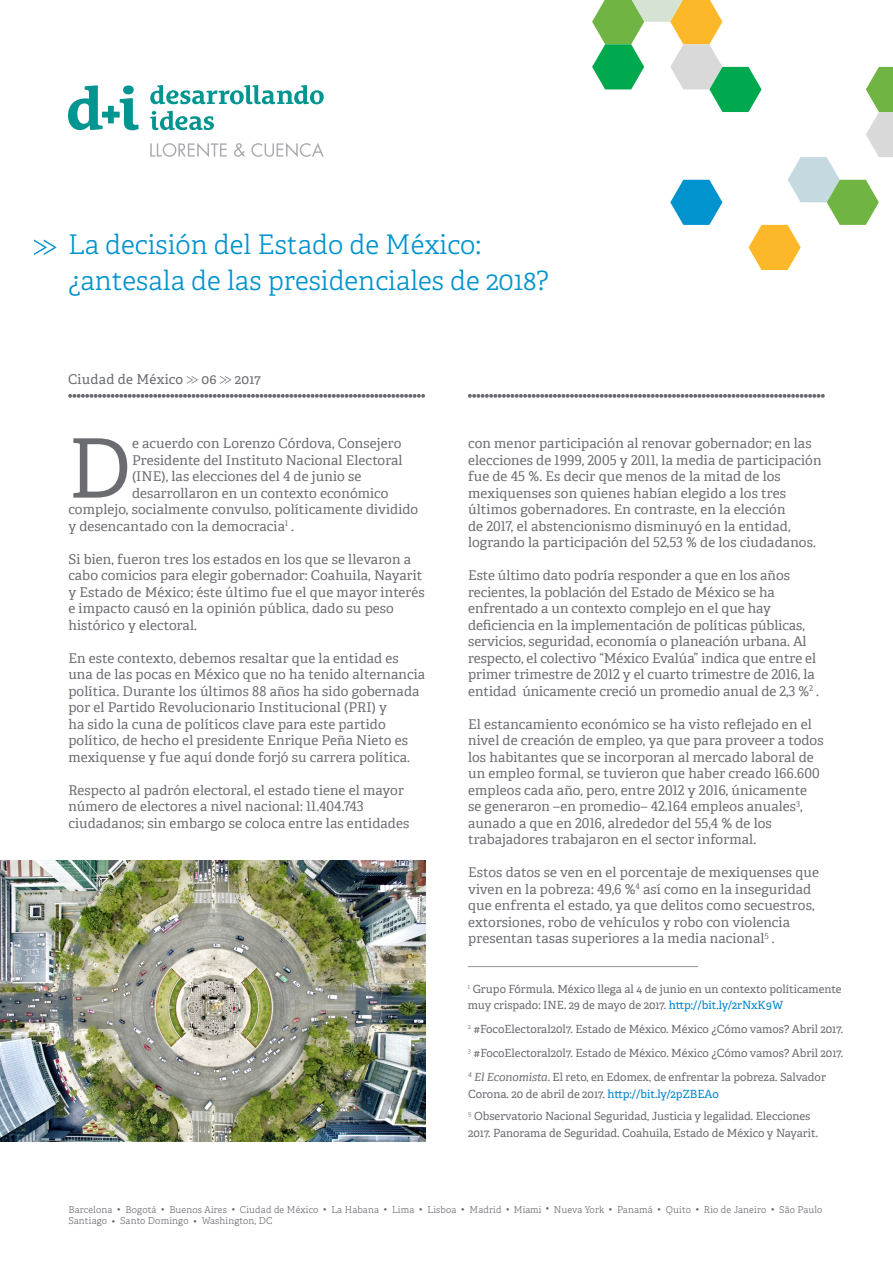
<style>
.page{position:relative;width:893px;height:1263px;background:#fff}
.page>*{position:absolute;margin:0;border:0;box-sizing:border-box;transform-origin:0 0}
.texto_corrido{font:81.9px "Adelle";color:#6a6c71}
.Título_del_artículo{font:300 27px/36px "Adelle";color:#0093ce}
.texto_corrido-2{font:13.5px/16.5px "Adelle";letter-spacing:.01em;color:#6a6c71}
.Ciudad_y_fecha{font:13.5px "Adelle";letter-spacing:.02em;color:#6a6c71}
.texto_corrido-3{font:11.25px/16.5px "Adelle";color:#6a6c71}
.t1{font:300 9.45px/11.4px "Adelle";letter-spacing:.02em;color:#6a6c71}
.s1{color:#0083ca}
.s2{font-style:italic}
</style>
<div class="page">
<img style="left:0;top:861px;width:425px;height:281px">
<svg style="left:34px;top:239px;width:22px;height:16px"></svg>
<svg style="left:187px;top:376px;width:11px;height:8px"></svg>
<svg style="left:220px;top:376px;width:11px;height:8px"></svg>
<svg style="left:68px;top:394px;width:357px;height:4px"></svg>
<svg style="left:468px;top:394px;width:357px;height:4px"></svg>
<svg style="left:592px;top:0;width:301px;height:270px"></svg>
<svg style="left:68px;top:85px;width:71px;height:45px"></svg>
<svg style="left:150px;top:85px;width:174px;height:19px"></svg>
<svg style="left:150px;top:111px;width:64px;height:19px"></svg>
<svg style="left:150px;top:143px;width:174px;height:14px"></svg>
<hr style="left:468px;top:966px;width:230px;height:1px;background:#939598">
<p class="Título_del_artículo" style="left:68px;top:226px;width:482px">La decisión del Estado de México: ¿antesala de las presidenciales de 2018?</p>
<p class="Ciudad_y_fecha" style="left:68px;top:369px;width:117px">Ciudad de México</p>
<p class="Ciudad_y_fecha" style="left:201px;top:369px;width:17px">06</p>
<p class="Ciudad_y_fecha" style="left:235px;top:369px;width:28px">2017</p>
<p class="texto_corrido" style="left:68px;top:409px;width:64px">D</p>
<p class="texto_corrido-2" style="left:132px;top:434px;width:271px">e acuerdo con Lorenzo Córdova, Consejero</p>
<p class="texto_corrido-2" style="left:132px;top:451px;width:272px">Presidente del Instituto Nacional Electoral</p>
<p class="texto_corrido-2" style="left:132px;top:467px;width:231px">(INE), las elecciones del 4 de junio se</p>
<p class="texto_corrido-2" style="left:132px;top:484px;width:258px">desarrollaron en un contexto económico</p>
<p class="texto_corrido-2" style="left:68px;top:500px;width:351px">complejo, socialmente convulso, políticamente dividido</p>
<p class="texto_corrido-2" style="left:68px;top:517px;width:227px">y desencantado con la democracia<sup>1</sup> .</p>
<p class="texto_corrido-2" style="left:68px;top:550px;width:358px">Si bien, fueron tres los estados en los que se llevaron a cabo comicios para elegir gobernador: Coahuila, Nayarit y Estado de México; éste último fue el que mayor interés e impacto causó en la opinión pública, dado su peso histórico y electoral.</p>
<p class="texto_corrido-2" style="left:68px;top:649px;width:358px">En este contexto, debemos resaltar que la entidad es una de las pocas en México que no ha tenido alternancia política. Durante los últimos 88 años ha sido gobernada por el Partido Revolucionario Institucional (PRI) y<br>ha sido la cuna de políticos clave para este partido político, de hecho el presidente Enrique Peña Nieto es mexiquense y fue aquí donde forjó su carrera política.</p>
<p class="texto_corrido-2" style="left:68px;top:781px;width:342px">Respecto al padrón electoral, el estado tiene el mayor número de electores a nivel nacional: 11.404.743 ciudadanos; sin embargo se coloca entre las entidades</p>
<p class="texto_corrido-2" style="left:468px;top:434px;width:355px">con menor participación al renovar gobernador; en las elecciones de 1999, 2005 y 2011, la media de participación fue de 45 %. Es decir que menos de la mitad de los mexiquenses son quienes habían elegido a los tres últimos gobernadores. En contraste, en la elección<br>de 2017, el abstencionismo disminuyó en la entidad, logrando la participación del 52,53 % de los ciudadanos.</p>
<p class="texto_corrido-2" style="left:468px;top:566px;width:352px">Este último dato podría responder a que en los años recientes, la población del Estado de México se ha enfrentado a un contexto complejo en el que hay deficiencia en la implementación de políticas públicas, servicios, seguridad, economía o planeación urbana. Al respecto, el colectivo “México Evalúa” indica que entre el primer trimestre de 2012 y el cuarto trimestre de 2016, la entidad únicamente creció un promedio anual de 2,3 %<sup>2</sup> .</p>
<p class="texto_corrido-2" style="left:468px;top:715px;width:357px">El estancamiento económico se ha visto reflejado en el nivel de creación de empleo, ya que para proveer a todos los habitantes que se incorporan al mercado laboral de un empleo formal, se tuvieron que haber creado 166.600 empleos cada año, pero, entre 2012 y 2016, únicamente se generaron –en promedio– 42.164 empleos anuales<sup>3</sup>, aunado a que en 2016, alrededor del 55,4 % de los trabajadores trabajaron en el sector informal.</p>
<p class="texto_corrido-2" style="left:468px;top:863px;width:352px">Estos datos se ven en el porcentaje de mexiquenses que viven en la pobreza: 49,6 %<sup>4</sup> así como en la inseguridad que enfrenta el estado, ya que delitos como secuestros, extorsiones, robo de vehículos y robo con violencia presentan tasas superiores a la media nacional<sup>5</sup> .</p>
<p class="texto_corrido-3" style="left:468px;top:980px;width:375px"><sup>1</sup> Grupo Fórmula. México llega al 4 de junio en un contexto políticamente muy crispado: INE. 29 de mayo de 2017. <span class="s1">http://bit.ly/2rNxK9W</span></p>
<p class="texto_corrido-3" style="left:468px;top:1020px;width:377px"><sup>2</sup> #FocoElectoral20l7. Estado de México. México ¿Cómo vamos? Abril 2017.</p>
<p class="texto_corrido-3" style="left:468px;top:1044px;width:377px"><sup>3</sup> #FocoElectoral20l7. Estado de México. México ¿Cómo vamos? Abril 2017.</p>
<p class="texto_corrido-3" style="left:468px;top:1068px;width:359px"><sup>4</sup> <span class="s2">El Economista</span>. El reto, en Edomex, de enfrentar la pobreza. Salvador<br>Corona. 20 de abril de 2017. <span class="s1">http://bit.ly/2pZBEAo</span></p>
<p class="texto_corrido-3" style="left:468px;top:1107px;width:351px"><sup>5</sup> Observatorio Nacional Seguridad, Justicia y legalidad. Elecciones<br>2017. Panorama de Seguridad. Coahuila, Estado de México y Nayarit.</p>
<p class="t1" style="left:68px;top:1204px;width:755px">Barcelona • Bogotá • Buenos Aires • Ciudad de México • La Habana • Lima • Lisboa • Madrid • Miami • Nueva York • Panamá • Quito • Rio de Janeiro • São Paulo<br>Santiago • Santo Domingo • Washington, DC</p>
</div>
